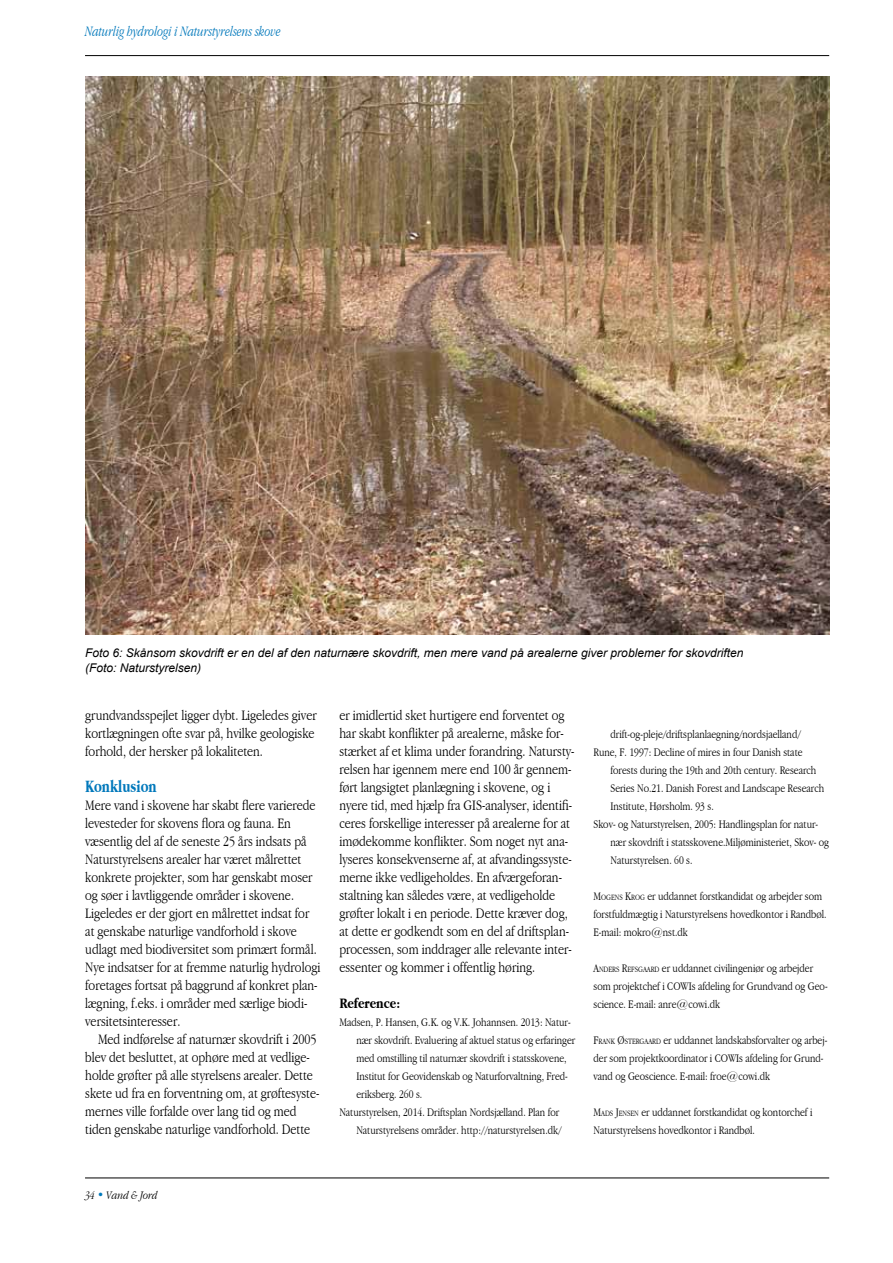
<style>
.page{position:relative;width:893px;height:1263px;background:#fff}
.page>*{position:absolute;margin:0;border:0;box-sizing:border-box;transform-origin:0 0}
.t1{font:700 condensed 18px "Garamond";color:#0078bb;scale:.9 1}
.t2{font:300 condensed 15px/18px "Garamond";color:#000}
.t3{font:italic 300 condensed 15px "Garamond";color:#0078bb;scale:.9 1}
.t4{font:700 condensed 15px "Garamond";color:#000}
.t5{font:300 condensed 12px/18px "Garamond";color:#000}
.t6{font:italic 12px/15px "Arial";color:#000}
.t7{font:italic 300 condensed 12px "Garamond";color:#000}
.s1{font-style:inherit}
.s2{font-size:8.4px}
.s3{color:#0079bc}
</style>
<div class="page">
<hr style="left:85px;top:1177px;width:744px;height:1px;background:#000">
<svg style="left:85px;top:1177px;width:79px;height:2px"></svg>
<hr style="left:85px;top:55px;width:744px;height:1px;background:#000">
<img style="left:85px;top:77px;width:744px;height:558px">
<p class="t3" style="left:85px;top:23px;width:219px">Naturlig hydrologi i Naturstyrelsens skove</p>
<p class="t6" style="left:85px;top:645px;width:660px">Foto 6: Skånsom skovdrift er en del af den naturnære skovdrift, men mere vand på arealerne giver problemer for skovdriften (Foto: Naturstyrelsen)</p>
<p class="t2" style="left:85px;top:706px;width:233px">grundvandsspejlet ligger dybt. Ligeledes giver kortlægningen ofte svar på, hvilke geologiske forhold, der hersker på lokaliteten.</p>
<p class="t1" style="left:85px;top:776px;width:81px">Konklusion</p>
<p class="t2" style="left:85px;top:796px;width:237px">Mere vand i skovene har skabt flere varierede levesteder for skovens flora og fauna. En væsentlig del af de seneste 25 års indsats på Naturstyrelsens arealer har været målrettet konkrete projekter, som har genskabt moser og søer i lavtliggende områder i skovene.<br>Ligeledes er der gjort en målrettet indsat for at genskabe naturlige vandforhold i skove udlagt med biodiversitet som primært formål.<br>Nye indsatser for at fremme naturlig hydrologi foretages fortsat på baggrund af konkret plan&shy;lægning, f.eks. i områder med særlige biodi&shy;versitetsinteresser.</p>
<p class="t2" style="left:85px;top:1030px;width:236px;text-indent:13px">Med indførelse af naturnær skovdrift i 2005 blev det besluttet, at ophøre med at vedlige&shy;holde grøfter på alle styrelsens arealer. Dette skete ud fra en forventning om, at grøftesyste&shy;mernes ville forfalde over lang tid og med tiden genskabe naturlige vandforhold. Dette</p>
<p class="t2" style="left:339px;top:706px;width:237px">er imidlertid sket hurtigere end forventet og har skabt konflikter på arealerne, måske for&shy;stærket af et klima under forandring. Natursty&shy;relsen har igennem mere end 100 år gennem&shy;ført langsigtet planlægning i skovene, og i nyere tid, med hjælp fra GIS-analyser, identifi&shy;ceres forskellige interesser på arealerne for at imødekomme konflikter. Som noget nyt ana&shy;lyseres konsekvenserne af, at afvandingssyste&shy;merne ikke vedligeholdes. En afværgeforan&shy;staltning kan således være, at vedligeholde grøfter lokalt i en periode. Dette kræver dog, at dette er godkendt som en del af driftsplan&shy;processen, som inddrager alle relevante inter&shy;essenter og kommer i offentlig høring.</p>
<p class="t4" style="left:339px;top:995px;width:62px">Reference:</p>
<p class="t5" style="left:339px;top:1013px;width:233px">Madsen, P. Hansen, G.K. og V.K. Johannsen. 2013: Natur-</p>
<p class="t5" style="left:356px;top:1031px;width:221px">nær skovdrift. Evaluering af aktuel status og erfaringer</p>
<p class="t5" style="left:356px;top:1049px;width:212px">med omstilling til naturnær skovdrift i statsskovene,</p>
<p class="t5" style="left:356px;top:1067px;width:213px">Institut for Geovidenskab og Naturforvaltning, Fred-</p>
<p class="t5" style="left:356px;top:1085px;width:67px">eriksberg. 260 s.</p>
<p class="t5" style="left:339px;top:1103px;width:221px">Naturstyrelsen, 2014. Driftsplan Nordsjælland. Plan for</p>
<p class="t5" style="left:356px;top:1121px;width:207px">Naturstyrelsens områder. http://naturstyrelsen.dk/</p>
<p class="t5" style="left:610px;top:725px;width:192px">drift-og-pleje/driftsplanlaegning/nordsjaelland/</p>
<p class="t5" style="left:593px;top:743px;width:211px">Rune, F. 1997: Decline of mires in four Danish state</p>
<p class="t5" style="left:610px;top:761px;width:207px">forests during the 19th and 20th century. Research</p>
<p class="t5" style="left:610px;top:779px;width:215px">Series No.21. Danish Forest and Landscape Research</p>
<p class="t5" style="left:610px;top:797px;width:105px">Institute, Hørsholm. 93 s.</p>
<p class="t5" style="left:593px;top:815px;width:226px">Skov- og Naturstyrelsen, 2005: Handlingsplan for natur-</p>
<p class="t5" style="left:610px;top:833px;width:220px">nær skovdrift i statsskovene.Miljøministeriet, Skov- og</p>
<p class="t5" style="left:610px;top:851px;width:83px">Naturstyrelsen. 60 s.</p>
<p class="t5" style="left:593px;top:887px;width:235px"><span class="s1">M</span><span class="s2">OGENS</span> <span class="s1">K</span><span class="s2">ROG</span> er uddannet forstkandidat og arbejder som forstfuldmægtig i Naturstyrelsens hovedkontor i Randbøl.<br>E-mail: mokro@nst.dk</p>
<p class="t5" style="left:593px;top:959px;width:236px"><span class="s1">A</span><span class="s2">NDERS</span> <span class="s1">R</span><span class="s2">EFSGAARD</span> er uddannet civilingeniør og arbejder som projektchef i COWIs afdeling for Grundvand og Geo&shy;science. E-mail: anre@cowi.dk</p>
<p class="t5" style="left:593px;top:1031px;width:235px"><span class="s1">F</span><span class="s2">RANK</span> <span class="s1">Ø</span><span class="s2">STERGAARD</span> er uddannet landskabsforvalter og arbej&shy;der som projektkoordinator i COWIs afdeling for Grund&shy;vand og Geoscience. E-mail: froe@cowi.dk</p>
<p class="t5" style="left:593px;top:1103px;width:220px"><span class="s1">M</span><span class="s2">ADS</span> <span class="s1">J</span><span class="s2">ENSEN</span> er uddannet forstkandidat og kontorchef i<br>Naturstyrelsens hovedkontor i Randbøl.</p>
<p class="t7" style="left:85px;top:1189px;width:74px">34 <span class="s3">•</span> Vand &amp; Jord</p>
</div>
